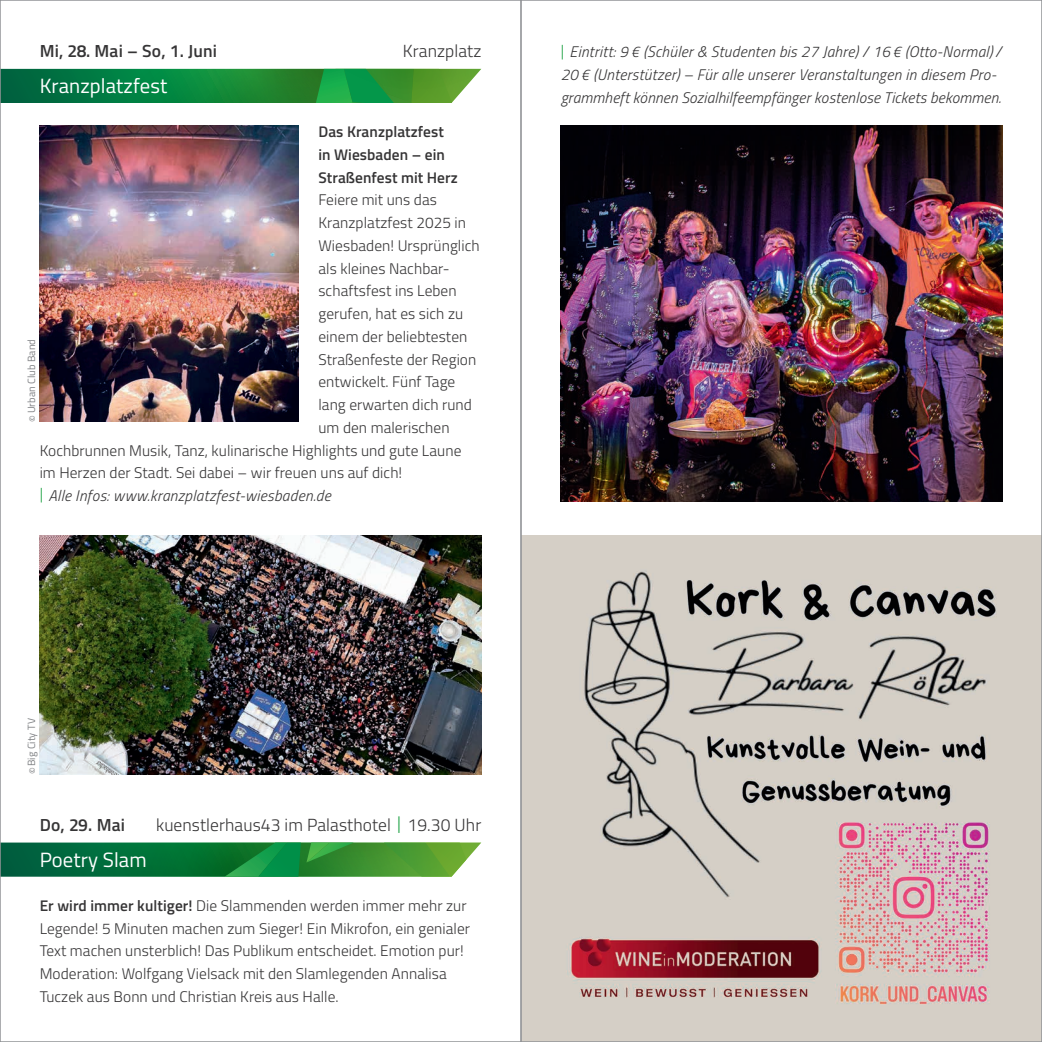
<style>
.page{position:relative;width:1042px;height:1042px;background:#fff}
.page>*{position:absolute;margin:0;border:0;box-sizing:border-box;transform-origin:0 0}
.t1{font:20.65px "Titillium";letter-spacing:.005em;color:#fff}
.t2{font:300 17.5px "Titillium";letter-spacing:.005em;color:#363536}
.t3{font:600 17.5px "Titillium";letter-spacing:.01em;color:#363536}
.t4{font:300 15.4px/22.8px "Titillium";letter-spacing:.005em;color:#363536}
.t5{font:italic 300 15.4px/22.8px "Titillium";letter-spacing:.02em;color:#363536}
.t6{font:600 15.4px/22.8px "Titillium";letter-spacing:.005em;color:#363536}
.t7{font:10.5px "Titillium";letter-spacing:.005em;color:#808285}
.s1{font-style:normal;color:#1fa245}
.s2{color:#1fa245}
.s3{font-weight:600}
</style>
<div class="page">
<svg style="left:2px;top:69px;width:479px;height:34px;background:#1f8a40"></svg>
<svg style="left:2px;top:842px;width:479px;height:34px;background:#25853f"></svg>
<img style="left:39px;top:126px;width:260px;height:295px">
<img style="left:40px;top:535px;width:441px;height:239px">
<img style="left:523px;top:535px;width:517px;height:505px">
<img style="left:561px;top:126px;width:441px;height:375px">
<p class="t3" style="left:40px;top:38px;width:179px">Mi, 28. Mai – So, 1. Juni</p>
<p class="t2" style="left:403px;top:39px;width:80px">Kranzplatz</p>
<h1 class="t1" style="left:40px;top:71px;width:129px">Kranzplatzfest</h1>
<p class="t6" style="left:318px;top:120px;width:141px">Das Kranzplatzfest in Wiesbaden – ein<br>Straßenfest mit Herz</p>
<p class="t4" style="left:318px;top:188px;width:120px">Feiere mit uns das</p>
<p class="t4" style="left:318px;top:211px;width:149px">Kranzplatzfest 2025 in</p>
<p class="t4" style="left:318px;top:233px;width:163px">Wiesbaden! Ursprünglich</p>
<p class="t4" style="left:318px;top:256px;width:133px">als kleines Nachbar-</p>
<p class="t4" style="left:318px;top:279px;width:140px">schaftsfest ins Leben</p>
<p class="t4" style="left:318px;top:302px;width:146px">gerufen, hat es sich zu</p>
<p class="t4" style="left:318px;top:324px;width:150px">einem der beliebtesten</p>
<p class="t4" style="left:318px;top:347px;width:159px">Straßenfeste der Region</p>
<p class="t4" style="left:318px;top:370px;width:138px">entwickelt. Fünf Tage</p>
<p class="t4" style="left:318px;top:393px;width:155px">lang erwarten dich rund</p>
<p class="t4" style="left:318px;top:415px;width:133px">um den malerischen</p>
<p class="t4" style="left:40px;top:438px;width:423px">Kochbrunnen Musik, Tanz, kulinarische Highlights und gute Laune</p>
<p class="t4" style="left:40px;top:461px;width:364px">im Herzen der Stadt. Sei dabei – wir freuen uns auf dich!</p>
<p class="t5" style="left:40px;top:484px;width:293px"><span class="s1">|</span> Alle Infos: www.kranzplatzfest-wiesbaden.de</p>
<p class="t7" style="left:24px;top:421px;width:84px;rotate:-90deg">©Urban Club Band</p>
<p class="t5" style="left:561px;top:40px;width:442px"><span class="s1">|</span> Eintritt: 9 € (Schüler &amp; Studenten bis 27 Jahre) / 16 € (Otto-Normal) /<br>20 € (Unterstützer) – Für alle unserer Veranstaltungen in diesem Pro&shy;grammheft können Sozialhilfeempfänger kostenlose Tickets bekommen.</p>
<p class="t7" style="left:24px;top:774px;width:57px;rotate:-90deg">©Big City TV</p>
<p class="t3" style="left:40px;top:812px;width:87px">Do, 29. Mai</p>
<p class="t2" style="left:156px;top:812px;width:327px">kuenstlerhaus43 im Palasthotel <span class="s2">|</span> 19.30 Uhr</p>
<h1 class="t1" style="left:40px;top:844px;width:108px">Poetry Slam</h1>
<p class="t4" style="left:40px;top:893px;width:432px"><span class="s3">Er wird immer kultiger!</span> Die Slammenden werden immer mehr zur Legende! 5 Minuten machen zum Sieger! Ein Mikrofon, ein genialer Text machen unsterblich! Das Publikum entscheidet. Emotion pur!<br>Moderation: Wolfgang Vielsack mit den Slamlegenden Annalisa Tuczek aus Bonn und Christian Kreis aus Halle.</p>
</div>
